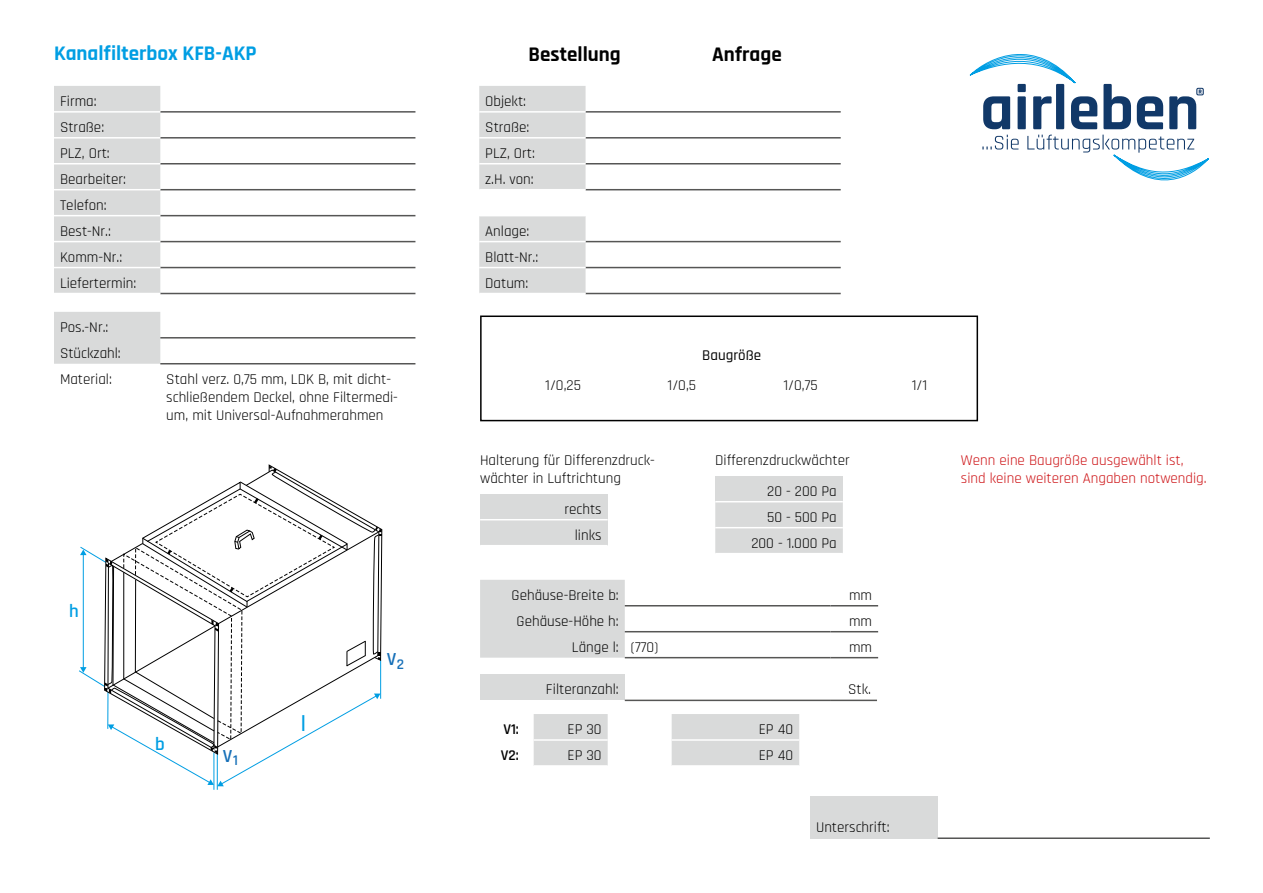
<style>
.page{position:relative;width:1263px;height:893px;background:#fff}
.page>*{position:absolute;margin:0;border:0;box-sizing:border-box;transform-origin:0 0}
.t1{font:22.35px "Myriad Pro";color:#009ee3}
.t2{font:700 21px "Rajdhani";color:#009ee3}
.t3{font:700 21px "Rajdhani";color:#000}
.t4{font:600 18.6px "Rajdhani";color:#1770b8}
.t5{font:600 18.6px "Rajdhani";color:#009ee3}
.t6{font:15px/26px "Rajdhani";color:#000}
.t7{font:15px/18px "Rajdhani";color:#cd1013}
.t8{font:500 15px "Rajdhani";color:#000}
.t9{font:600 15px "Rajdhani";color:#000}
</style>
<div class="page">
<svg style="left:54px;top:86px;width:531px;height:207px"></svg>
<div style="left:479px;top:190px;width:106px;height:26px;background:#fff"></div>
<hr style="left:160px;top:111px;width:255px;height:2px;background:#565655">
<hr style="left:160px;top:137px;width:255px;height:2px;background:#565655">
<hr style="left:160px;top:163px;width:255px;height:1px;background:#565655">
<hr style="left:160px;top:189px;width:255px;height:1px;background:#565655">
<hr style="left:160px;top:215px;width:255px;height:1px;background:#565655">
<hr style="left:160px;top:241px;width:255px;height:1px;background:#565655">
<hr style="left:160px;top:267px;width:255px;height:1px;background:#565655">
<hr style="left:160px;top:293px;width:255px;height:1px;background:#565655">
<hr style="left:585px;top:111px;width:256px;height:2px;background:#565655">
<hr style="left:585px;top:137px;width:256px;height:2px;background:#565655">
<hr style="left:585px;top:163px;width:256px;height:1px;background:#565655">
<hr style="left:585px;top:189px;width:256px;height:1px;background:#565655">
<hr style="left:585px;top:241px;width:256px;height:1px;background:#565655">
<hr style="left:585px;top:267px;width:256px;height:1px;background:#565655">
<hr style="left:585px;top:293px;width:256px;height:1px;background:#565655">
<hr style="left:54px;top:111px;width:106px;height:2px;background:#fff">
<hr style="left:54px;top:137px;width:106px;height:2px;background:#fff">
<hr style="left:54px;top:163px;width:106px;height:1px;background:#fff">
<hr style="left:54px;top:189px;width:106px;height:1px;background:#fff">
<hr style="left:54px;top:215px;width:106px;height:1px;background:#fff">
<hr style="left:54px;top:241px;width:106px;height:1px;background:#fff">
<hr style="left:54px;top:267px;width:106px;height:1px;background:#fff">
<hr style="left:479px;top:111px;width:106px;height:2px;background:#fff">
<hr style="left:479px;top:137px;width:106px;height:2px;background:#fff">
<hr style="left:479px;top:163px;width:106px;height:1px;background:#fff">
<hr style="left:479px;top:189px;width:106px;height:1px;background:#fff">
<hr style="left:479px;top:241px;width:106px;height:1px;background:#fff">
<hr style="left:479px;top:267px;width:106px;height:1px;background:#fff">
<div style="left:480px;top:674px;width:145px;height:26px;background:#d9dada"></div>
<hr style="left:625px;top:700px;width:206px;height:1px;background:#565655">
<hr style="left:831px;top:700px;width:46px;height:1px;background:#565655">
<div style="left:54px;top:312px;width:106px;height:52px;background:#d9dada"></div>
<hr style="left:160px;top:363px;width:255px;height:1px;background:#565655">
<hr style="left:160px;top:337px;width:255px;height:2px;background:#565655">
<div style="left:480px;top:494px;width:128px;height:26px;background:#d9dada"></div>
<div style="left:480px;top:520px;width:128px;height:26px;background:#d9dada"></div>
<hr style="left:480px;top:519px;width:128px;height:1px;background:#fff">
<hr style="left:480px;top:545px;width:128px;height:1px;background:#fff">
<div style="left:480px;top:315px;width:498px;height:106px;border:2px solid #000"></div>
<div style="left:480px;top:580px;width:145px;height:78px;background:#d9dada"></div>
<hr style="left:625px;top:657px;width:205px;height:1px;background:#565655">
<hr style="left:830px;top:657px;width:48px;height:1px;background:#565655">
<hr style="left:625px;top:605px;width:205px;height:1px;background:#565655">
<hr style="left:830px;top:605px;width:48px;height:1px;background:#565655">
<hr style="left:625px;top:631px;width:205px;height:1px;background:#565655">
<hr style="left:830px;top:631px;width:48px;height:1px;background:#565655">
<svg style="left:970px;top:54px;width:239px;height:126px"></svg>
<hr style="left:217px;top:754px;width:1px;height:36px;background:#009ee3">
<hr style="left:213px;top:752px;width:1px;height:38px;background:#009ee3">
<svg style="left:79px;top:464px;width:304px;height:322px"></svg>
<div style="left:715px;top:476px;width:128px;height:26px;background:#d9dada"></div>
<div style="left:715px;top:502px;width:128px;height:51px;background:#d9dada"></div>
<hr style="left:715px;top:501px;width:128px;height:1px;background:#fff">
<hr style="left:715px;top:527px;width:128px;height:1px;background:#fff">
<div style="left:534px;top:714px;width:74px;height:51px;background:#d9dada"></div>
<hr style="left:534px;top:739px;width:74px;height:2px;background:#fff">
<div style="left:672px;top:714px;width:127px;height:51px;background:#d9dada"></div>
<hr style="left:672px;top:739px;width:127px;height:2px;background:#fff">
<div style="left:810px;top:796px;width:128px;height:42px;background:#d9dada"></div>
<hr style="left:938px;top:837px;width:272px;height:2px;background:#565655">
<h2 class="t2" style="left:54px;top:40px;width:204px">Kanalfilterbox KFB-AKP</h2>
<h2 class="t3" style="left:529px;top:41px;width:94px">Bestellung</h2>
<h2 class="t3" style="left:712px;top:41px;width:71px">Anfrage</h2>
<p class="t6" style="left:60px;top:89px;width:38px">Firma:</p>
<p class="t6" style="left:485px;top:89px;width:42px">Objekt:</p>
<p class="t6" style="left:60px;top:115px;width:46px">Straße:</p>
<p class="t6" style="left:485px;top:115px;width:46px">Straße:</p>
<p class="t6" style="left:60px;top:140px;width:51px">PLZ, Ort:</p>
<p class="t6" style="left:485px;top:140px;width:51px">PLZ, Ort:</p>
<p class="t6" style="left:60px;top:166px;width:68px">Bearbeiter:</p>
<p class="t6" style="left:485px;top:166px;width:50px">z.H. von:</p>
<p class="t6" style="left:60px;top:192px;width:53px">Telefon:<br>Best-Nr.:</p>
<p class="t6" style="left:485px;top:218px;width:46px">Anlage:</p>
<p class="t6" style="left:60px;top:244px;width:64px">Komm-Nr.:</p>
<p class="t6" style="left:485px;top:244px;width:55px">Blatt-Nr.:</p>
<p class="t6" style="left:60px;top:270px;width:78px">Liefertermin:</p>
<p class="t6" style="left:485px;top:270px;width:45px">Datum:</p>
<p class="t6" style="left:60px;top:314px;width:62px">Pos.-Nr.:<br>Stückzahl:<br>Material:</p>
<p class="t6" style="left:166px;top:370px;width:233px;line-height:18px">Stahl verz. 0,75 mm, LDK B, mit dicht&shy;schließendem Deckel, ohne Filtermedi&shy;um, mit Universal-Aufnahmerahmen</p>
<p class="t8" style="left:702px;top:347px;width:61px">Baugröße</p>
<p class="t6" style="left:545px;top:373px;width:37px">1/0,25</p>
<p class="t6" style="left:668px;top:373px;width:30px">1/0,5</p>
<p class="t6" style="left:783px;top:373px;width:36px">1/0,75</p>
<p class="t6" style="left:912px;top:373px;width:17px">1/1</p>
<p class="t5" style="left:69px;top:600px;width:11px">h</p>
<p class="t5" style="left:155px;top:733px;width:11px">b</p>
<p class="t4" style="left:223px;top:744px;width:17px">V<sub>1</sub></p>
<h1 class="t1" style="left:301px;top:709px;width:7px">l</h1>
<p class="t4" style="left:387px;top:648px;width:19px">V<sub>2</sub></p>
<p class="t6" style="left:480px;top:452px;width:176px;line-height:18px">Halterung für Differenzdruck&shy;wächter in Luftrichtung</p>
<p class="t6" style="left:564px;top:496px;width:39px;text-align:right">rechts links</p>
<p class="t6" style="left:715px;top:448px;width:136px">Differenzdruckwächter</p>
<p class="t6" style="left:751px;top:478px;width:87px;text-align:right">20 - 200 Pa<br>50 - 500 Pa<br>200 - 1.000 Pa</p>
<p class="t6" style="left:512px;top:582px;width:109px">Gehäuse-Breite b:</p>
<p class="t6" style="left:849px;top:582px;width:25px">mm</p>
<p class="t6" style="left:517px;top:608px;width:104px">Gehäuse-Höhe h:</p>
<p class="t6" style="left:849px;top:608px;width:25px">mm</p>
<p class="t6" style="left:572px;top:634px;width:88px">Länge l: (770)</p>
<p class="t6" style="left:849px;top:634px;width:25px">mm</p>
<p class="t6" style="left:546px;top:677px;width:74px">Filteranzahl:</p>
<p class="t6" style="left:848px;top:677px;width:24px">Stk.</p>
<p class="t9" style="left:503px;top:720px;width:17px">V1:</p>
<p class="t6" style="left:567px;top:717px;width:36px">EP 30<br>EP 30</p>
<p class="t6" style="left:759px;top:717px;width:36px">EP 40</p>
<p class="t9" style="left:501px;top:746px;width:19px">V2:</p>
<p class="t6" style="left:759px;top:743px;width:36px">EP 40</p>
<p class="t6" style="left:816px;top:815px;width:75px">Unterschrift:</p>
<p class="t7" style="left:961px;top:452px;width:247px">Wenn eine Baugröße ausgewählt ist, sind keine weiteren Angaben notwendig.</p>
</div>
